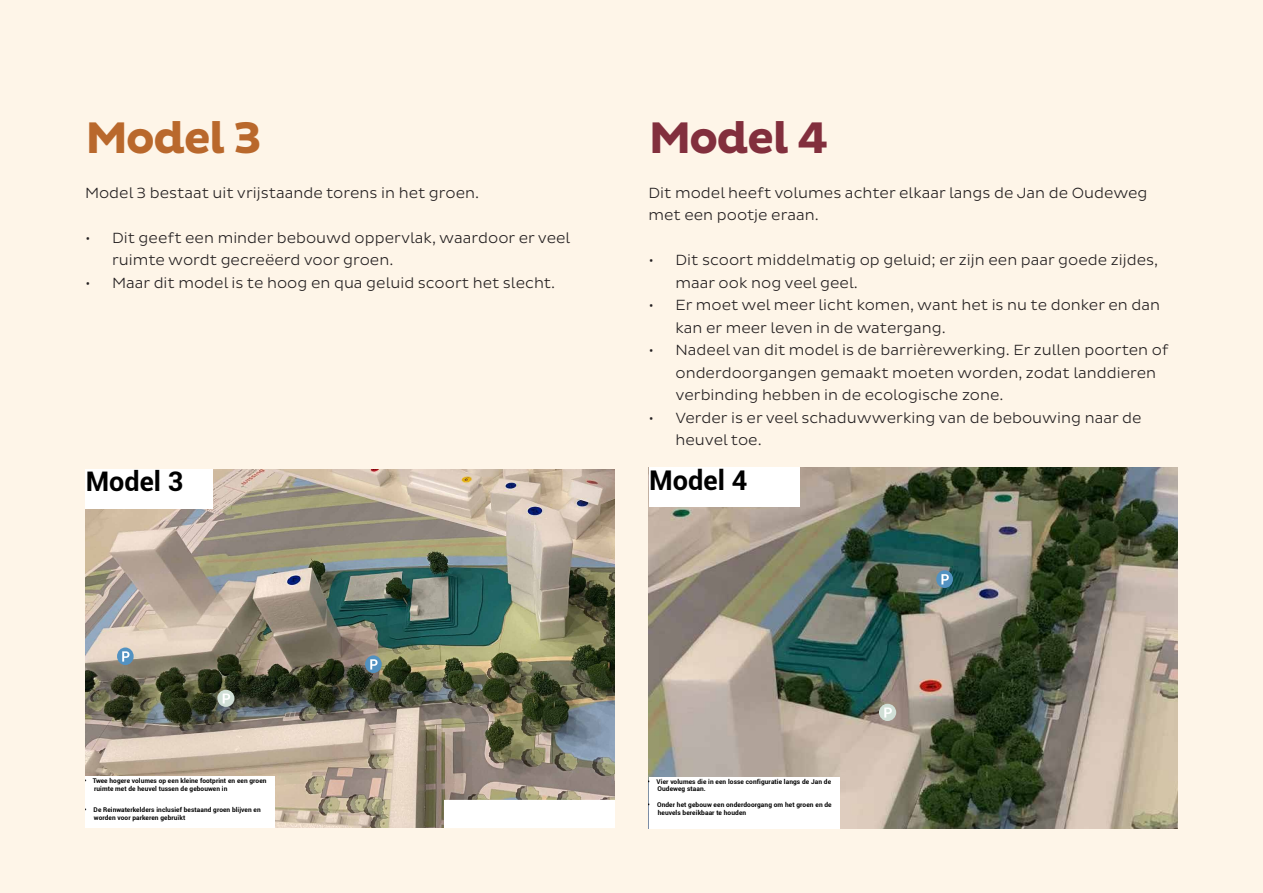
<style>
.page{position:relative;width:1263px;height:893px;background:#fef5e8}
.page>*{position:absolute;margin:0;border:0;box-sizing:border-box;transform-origin:0 0}
.Kleine_titel{font:700 45px "Pluto";letter-spacing:-.04em;color:#b9682c}
.Kleine_titel-2{font:700 45px "Pluto";letter-spacing:-.04em;color:#822f3d}
.t1{font:700 27.15px "Roboto";color:#000}
.t2{font:700 27px "Roboto";color:#000}
.t3{font:300 15px/22.5px "Pluto Sans";color:#231f20}
.t4{font:700 6.6px/7.5px "Roboto";letter-spacing:.015em;color:#000}
.t5{font:700 6.45px/7.5px "Roboto";letter-spacing:.01em;color:#000}
</style>
<div class="page">
<img style="left:85px;top:469px;width:529px;height:359px">
<div style="left:444px;top:800px;width:170px;height:28px;background:#fff"></div>
<div style="left:85px;top:469px;width:128px;height:39px;background:#fff"></div>
<div style="left:217px;top:690px;width:17px;height:17px;background:#d0dfd6;border-radius:50%"></div>
<svg style="left:223px;top:693px;width:7px;height:10px"></svg>
<div style="left:365px;top:655px;width:17px;height:18px;background:#5292c1;border-radius:50%"></div>
<svg style="left:370px;top:659px;width:8px;height:10px"></svg>
<div style="left:117px;top:647px;width:17px;height:18px;background:#5292c1;border-radius:50%"></div>
<svg style="left:122px;top:651px;width:8px;height:11px"></svg>
<div style="left:85px;top:776px;width:190px;height:52px;background:#fff"></div>
<img style="left:649px;top:468px;width:529px;height:360px">
<div style="left:649px;top:468px;width:150px;height:39px;background:#fff"></div>
<div style="left:879px;top:704px;width:17px;height:17px;background:#d0dfd6;border-radius:50%"></div>
<svg style="left:884px;top:707px;width:8px;height:11px"></svg>
<div style="left:936px;top:570px;width:17px;height:18px;background:#5292c1;border-radius:50%"></div>
<svg style="left:941px;top:574px;width:8px;height:10px"></svg>
<div style="left:649px;top:777px;width:190px;height:51px;background:#fff"></div>
<p class="Kleine_titel" style="left:85px;top:112px;width:179px">Model 3</p>
<p class="t3" style="left:85px;top:181px;width:396px">Model 3 bestaat uit vrijstaande torens in het groen.</p>
<p class="t3" style="left:112px;top:226px;width:460px;text-indent:-27px">• Dit geeft een minder bebouwd oppervlak, waardoor er veel ruimte wordt gecreëerd voor groen.</p>
<p class="t3" style="left:85px;top:271px;width:472px">• Maar dit model is te hoog en qua geluid scoort het slecht.</p>
<p class="t2" style="left:86px;top:463px;width:99px">Model 3</p>
<p class="Kleine_titel-2" style="left:648px;top:112px;width:182px">Model 4</p>
<p class="t3" style="left:648px;top:181px;width:501px">Dit model heeft volumes achter elkaar langs de Jan de Oudeweg met een pootje eraan.</p>
<p class="t3" style="left:675px;top:249px;width:484px;text-indent:-27px">• Dit scoort middelmatig op geluid; er zijn een paar goede zijdes, maar ook nog veel geel.</p>
<p class="t3" style="left:675px;top:294px;width:486px;text-indent:-27px">• Er moet wel meer licht komen, want het is nu te donker en dan kan er meer leven in de watergang.</p>
<p class="t3" style="left:675px;top:339px;width:495px;text-indent:-27px">• Nadeel van dit model is de barrièrewerking. Er zullen poorten of onderdoorgangen gemaakt moeten worden, zodat landdieren verbinding hebben in de ecologische zone.</p>
<p class="t3" style="left:675px;top:406px;width:468px;text-indent:-27px">• Verder is er veel schaduwwerking van de bebouwing naar de heuvel toe.</p>
<p class="t1" style="left:649px;top:461px;width:100px">Model 4</p>
<p class="t5" style="left:94px;top:777px;width:174px;text-indent:-10px">• Twee hogere volumes op een kleine footprint en een groen ruimte met de heuvel tussen de gebouwen in</p>
<p class="t5" style="left:94px;top:806px;width:168px;text-indent:-10px">• De Reinwaterkelders inclusief bestaand groen blijven en worden voor parkeren gebruikt</p>
<p class="t4" style="left:657px;top:777px;width:175px;text-indent:-10px">• Vier volumes die in een losse configuratie langs de Jan de<br>Oudeweg staan.</p>
<p class="t4" style="left:658px;top:801px;width:176px;text-indent:-10px">• Onder het gebouw een onderdoorgang om het groen en de heuvels bereikbaar te houden</p>
</div>
